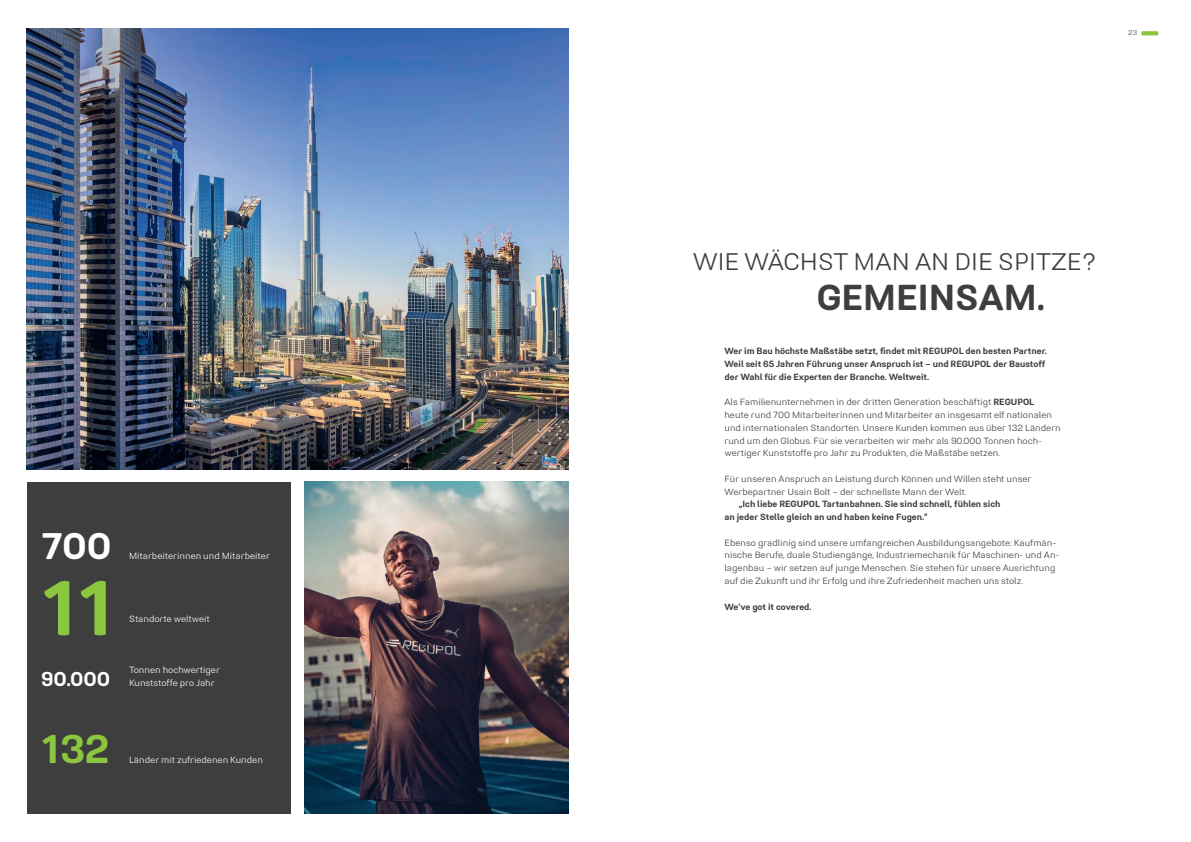
<style>
.page{position:relative;width:1191px;height:842px;background:#fff}
.page>*{position:absolute;margin:0;border:0;box-sizing:border-box;transform-origin:0 0}
.t1{font:700 77px "Midpoint Pro";color:#8bc63e}
.t2{font:700 40px "Midpoint Pro";color:#8bc63e}
.t3{font:700 37px "Midpoint Pro";color:#fff}
.t4{font:700 36px "Midpoint Pro";color:#3e3e3f}
.t5{font:300 24px "Midpoint Pro";color:#3e3e3f}
.t6{font:700 20px "Midpoint Pro";color:#fff}
.t7{font:300 9px/12.8px "Midpoint Pro";color:#3e3e3f}
.t8{font:700 9px/12.8px "Midpoint Pro";color:#3e3e3f}
.t9{font:300 9px/12.8px "Midpoint Pro";color:#fff}
.t10{font:300 7px "Midpoint Pro";color:#3e3e3f}
.s1{font-weight:700}
</style>
<div class="page">
<svg style="left:1141px;top:31px;width:17px;height:4px"></svg>
<img style="left:27px;top:28px;width:541px;height:441px">
<div style="left:27px;top:482px;width:264px;height:332px;background:#3e3e3f"></div>
<img style="left:305px;top:482px;width:263px;height:332px">
<h3 class="t3" style="left:41px;top:523px;width:72px">700</h3>
<h1 class="t1" style="left:41px;top:560px;width:74px">11</h1>
<h3 class="t6" style="left:41px;top:667px;width:71px">90.000</h3>
<h2 class="t2" style="left:41px;top:724px;width:70px">132</h2>
<p class="t9" style="left:129px;top:549px;width:142px">Mitarbeiterinnen und Mitarbeiter</p>
<p class="t9" style="left:129px;top:613px;width:82px">Standorte weltweit</p>
<p class="t9" style="left:129px;top:664px;width:92px">Tonnen hochwertiger<br>Kunststoffe pro Jahr</p>
<p class="t9" style="left:129px;top:753px;width:135px">Länder mit zufriedenen Kunden</p>
<p class="t10" style="left:1128px;top:29px;width:10px">23</p>
<h3 class="t5" style="left:693px;top:247px;width:405px">WIE WÄCHST MAN AN DIE SPITZE?</h3>
<h3 class="t4" style="left:816px;top:275px;width:230px">GEMEINSAM.</h3>
<p class="t8" style="left:724px;top:345px;width:324px">Wer im Bau höchste Maßstäbe setzt, findet mit REGUPOL den besten Partner.<br>Weil seit 65 Jahren Führung unser Anspruch ist – und REGUPOL der Baustoff der Wahl für die Experten der Branche. Weltweit.</p>
<p class="t7" style="left:724px;top:396px;width:338px">Als Familienunternehmen in der dritten Generation beschäftigt <span class="s1">REGUPOL </span>heute rund 700 Mitarbeiterinnen und Mitarbeiter an insgesamt elf nationalen und internationalen Standorten. Unsere Kunden kommen aus über 132 Ländern rund um den Globus. Für sie verarbeiten wir mehr als 90.000 Tonnen hoch&shy;wertiger Kunststoffe pro Jahr zu Produkten, die Maßstäbe setzen.</p>
<p class="t7" style="left:724px;top:472px;width:308px">Für unseren Anspruch an Leistung durch Können und Willen steht unser<br>Werbepartner Usain Bolt – der schnellste Mann der Welt.</p>
<p class="t8" style="left:724px;top:498px;width:277px;text-indent:14px">„Ich liebe REGUPOL Tartanbahnen. Sie sind schnell, fühlen sich an jeder Stelle gleich an und haben keine Fugen.“</p>
<p class="t7" style="left:724px;top:536px;width:336px">Ebenso gradlinig sind unsere umfangreichen Ausbildungsangebote: Kaufmän&shy;nische Berufe, duale Studiengänge, Industriemechanik für Maschinen- und An&shy;lagenbau – wir setzen auf junge Menschen. Sie stehen für unsere Ausrichtung auf die Zukunft und ihr Erfolg und ihre Zufriedenheit machen uns stolz.</p>
<p class="t8" style="left:724px;top:600px;width:89px">We’ve got it covered.</p>
</div>
